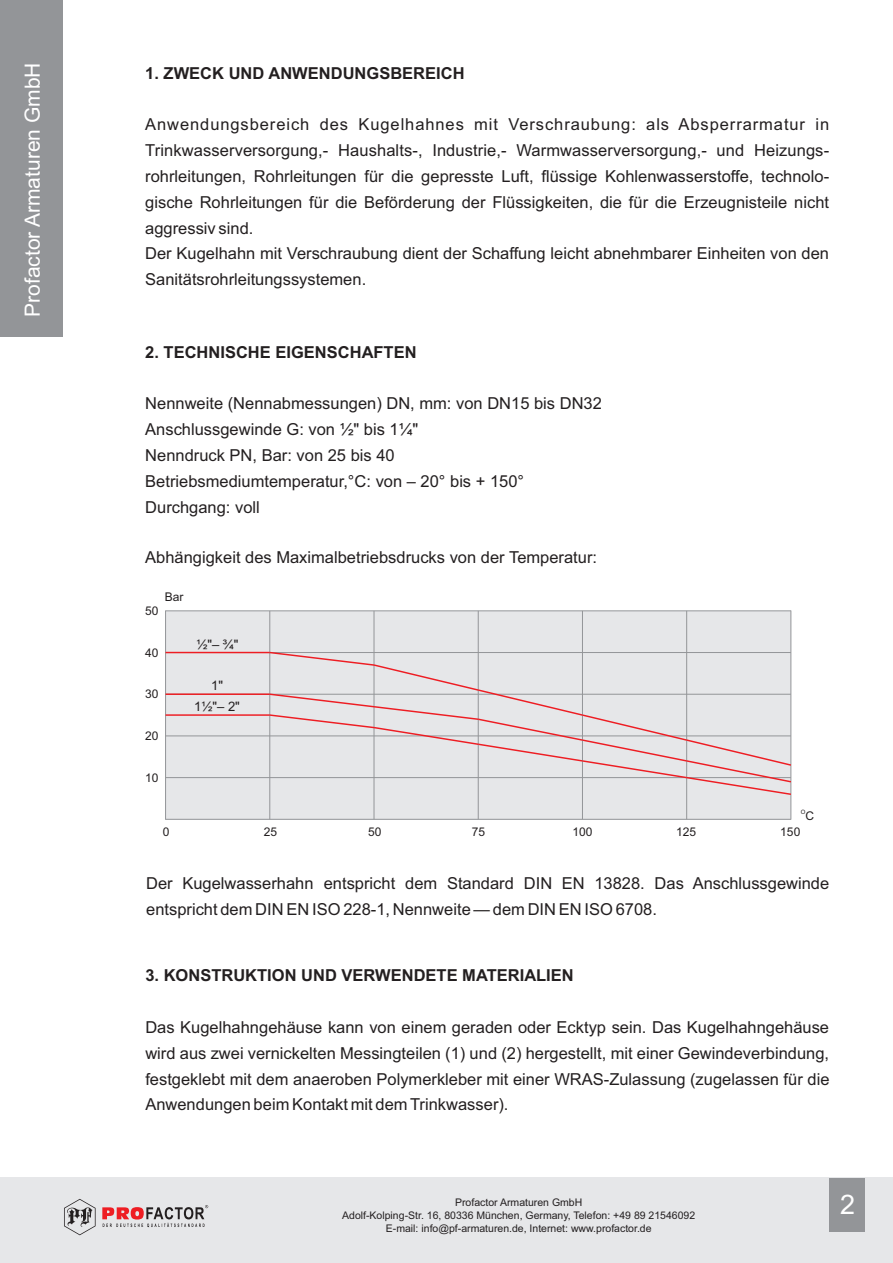
<style>
.page{position:relative;width:893px;height:1263px;background:#fff}
.page>*{position:absolute;margin:0;border:0;box-sizing:border-box;transform-origin:0 0}
.t1{font:27px "Arial";color:#fff}
.t2{font:21px "Arial";color:#fff}
.t3{font:16.5px/25.8px "Arial";color:#231f20}
.t4{font:700 16.5px "Arial";color:#231f20}
.t5{font:13.05px/20.4px "Arial";color:#231f20;text-align:center}
.t6{font:12px "Arial";color:#231f20}
.t7{font:10.5px/12.9px "Arial";color:#231f20;text-align:center}
.t8{font:6px "Arial";color:#231f20}
</style>
<div class="page">
<div style="left:0;top:1178px;width:893px;height:85px;background:#e6e7e9"></div>
<svg style="left:64px;top:1199px;width:32px;height:36px"></svg>
<svg style="left:102px;top:1205px;width:106px;height:22px"></svg>
<div style="left:0;top:0;width:63px;height:336px;background:#939598"></div>
<div style="left:829px;top:1178px;width:35px;height:54px;background:#939598"></div>
<div style="left:166px;top:611px;width:625px;height:208px;background:#e6e7e9"></div>
<hr style="left:165px;top:610px;width:1px;height:210px;background:#939598">
<hr style="left:166px;top:819px;width:625px;height:1px;background:#939598">
<hr style="left:166px;top:610px;width:625px;height:1px;background:#939598">
<hr style="left:790px;top:610px;width:1px;height:210px;background:#939598">
<hr style="left:166px;top:735px;width:625px;height:1px;background:#939598">
<hr style="left:166px;top:777px;width:625px;height:1px;background:#939598">
<hr style="left:269px;top:611px;width:1px;height:208px;background:#939598">
<hr style="left:374px;top:611px;width:1px;height:208px;background:#939598">
<hr style="left:478px;top:611px;width:1px;height:208px;background:#939598">
<hr style="left:582px;top:611px;width:1px;height:208px;background:#939598">
<hr style="left:686px;top:611px;width:1px;height:208px;background:#939598">
<hr style="left:166px;top:652px;width:104px;height:1px;background:#ee1d23">
<hr style="left:166px;top:693px;width:104px;height:2px;background:#ee1d23">
<hr style="left:166px;top:714px;width:104px;height:2px;background:#ee1d23">
<svg style="left:268px;top:651px;width:524px;height:145px"></svg>
<p class="t2" style="left:24px;top:317px;width:256px;rotate:-90deg">Profactor Armaturen GmbH</p>
<p class="t4" style="left:145px;top:67px;width:321px">1. ZWECK UND ANWENDUNGSBEREICH</p>
<p class="t3" style="left:145px;top:113px;width:685px">Anwendungsbereich des Kugelhahnes mit Verschraubung: als Absperrarmatur in Trinkwasserversorgung,- Haushalts-, Industrie,- Warmwasserversorgung,- und Heizungs&shy;rohrleitungen, Rohrleitungen für die gepresste Luft, flüssige Kohlenwasserstoffe, technolo&shy;gische Rohrleitungen für die Beförderung der Flüssigkeiten, die für die Erzeugnisteile nicht aggressiv sind.<br>Der Kugelhahn mit Verschraubung dient der Schaffung leicht abnehmbarer Einheiten von den Sanitätsrohrleitungssystemen.</p>
<p class="t4" style="left:145px;top:346px;width:273px">2. TECHNISCHE EIGENSCHAFTEN</p>
<p class="t3" style="left:145px;top:392px;width:458px">Nennweite (Nennabmessungen) DN, mm: von DN15 bis DN32<br>Anschlussgewinde G: von ½" bis 1¼"<br>Nenndruck PN, Bar: von 25 bis 40<br>Betriebsmediumtemperatur,°C: von – 20° bis + 150° Durchgang: voll</p>
<p class="t3" style="left:145px;top:545px;width:453px">Abhängigkeit des Maximalbetriebsdrucks von der Temperatur:</p>
<p class="t6" style="left:145px;top:606px;width:15px">50</p>
<p class="t6" style="left:145px;top:648px;width:15px">40</p>
<p class="t6" style="left:145px;top:689px;width:15px">30</p>
<p class="t6" style="left:145px;top:732px;width:15px">20</p>
<p class="t6" style="left:145px;top:774px;width:15px">10</p>
<p class="t6" style="left:165px;top:592px;width:20px">Bar</p>
<p class="t5" style="left:196px;top:636px;width:44px">½"– ¾"</p>
<p class="t5" style="left:194px;top:677px;width:47px">1"<br>1½"– 2"</p>
<p class="t8" style="left:801px;top:809px;width:6px">O</p>
<p class="t6" style="left:805px;top:811px;width:10px">C</p>
<p class="t6" style="left:163px;top:827px;width:8px">0</p>
<p class="t6" style="left:264px;top:827px;width:15px">25</p>
<p class="t6" style="left:368px;top:827px;width:15px">50</p>
<p class="t6" style="left:472px;top:827px;width:15px">75</p>
<p class="t6" style="left:572px;top:827px;width:22px">100</p>
<p class="t6" style="left:676px;top:827px;width:22px">125</p>
<p class="t6" style="left:780px;top:827px;width:22px">150</p>
<p class="t3" style="left:146px;top:872px;width:685px">Der Kugelwasserhahn entspricht dem Standard DIN EN 13828. Das Anschlussgewinde entspricht dem DIN EN ISO 228-1, Nennweite — dem DIN EN ISO 6708.</p>
<p class="t4" style="left:145px;top:969px;width:430px">3. KONSTRUKTION UND VERWENDETE MATERIALIEN</p>
<p class="t3" style="left:145px;top:1016px;width:686px;text-align:justify">Das Kugelhahngehäuse kann von einem geraden oder Ecktyp sein. Das Kugelhahngehäuse wird aus zwei vernickelten Messingteilen (1) und (2) hergestellt, mit einer Gewindeverbindung, festgeklebt mit dem anaeroben Polymerkleber mit einer WRAS-Zulassung (zugelassen für die Anwendungen beim Kontakt mit dem Trinkwasser).</p>
<p class="t7" style="left:342px;top:1197px;width:355px">Profactor Armaturen GmbH<br>Adolf-Kolping-Str. 16, 80336 München, Germany, Telefon: +49 89 21546092<br>E-mail: info@pf-armaturen.de, Internet: www.profactor.de</p>
<h1 class="t1" style="left:840px;top:1195px;width:17px">2</h1>
</div>
